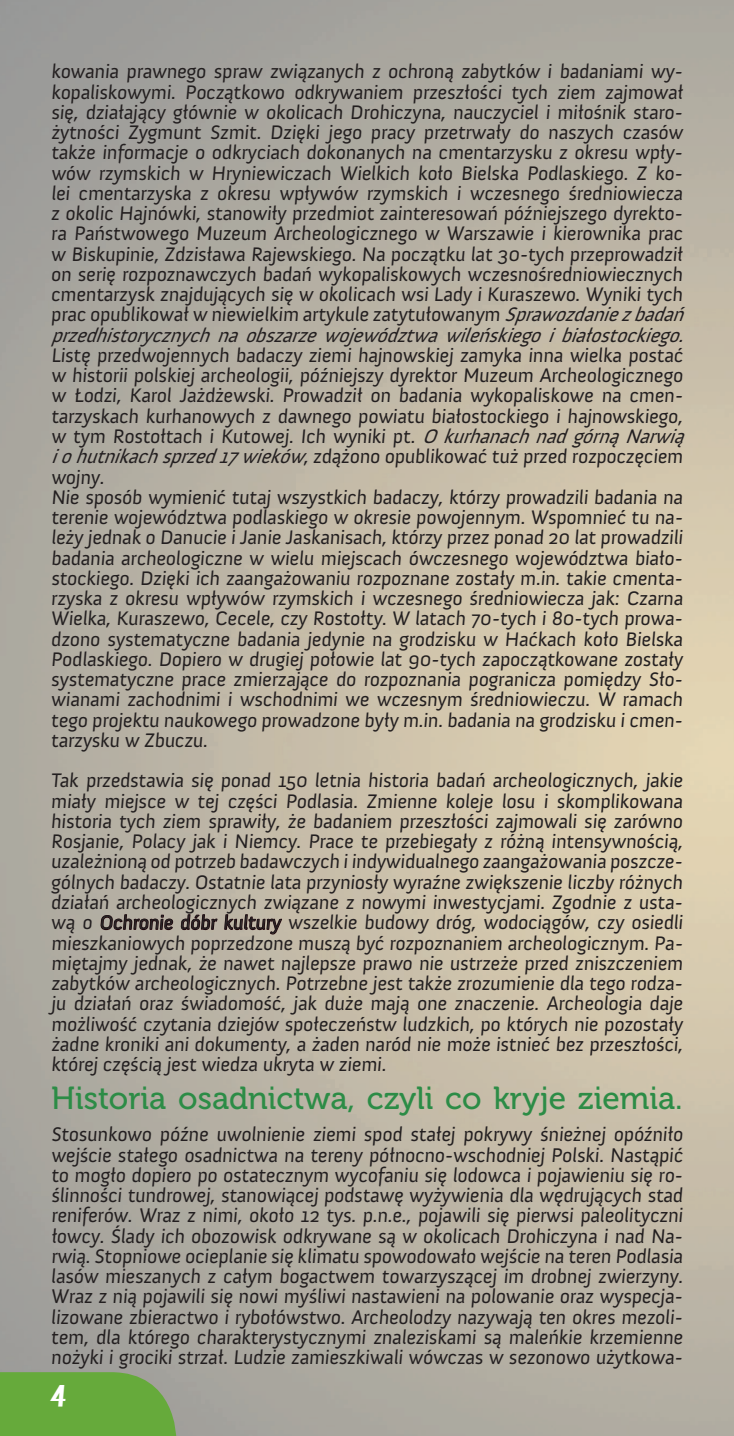
<style>
.page{position:relative;width:734px;height:1436px;background:#fff}
.page>*{position:absolute;margin:0;border:0;box-sizing:border-box;transform-origin:0 0}
.t1{font:31.72px "Museo 500";color:#2c8c46}
.t2{font:31.5px "Hamburger Heaven";color:#fff}
.t3{font:20.25px/20.2px "Anivers";letter-spacing:-.01em;color:#231f20;text-align:justify}
.t4{font:20.03px/20.2px "Anivers";letter-spacing:-.01em;color:#231f20}
.s1{font-style:italic}
</style>
<div class="page">
<svg style="left:0;top:1371px;width:176px;height:64px;background:#6ba943"></svg>
<svg style="left:100px;top:888px;width:74px;height:68px;background:#a8a095"></svg>
<svg style="left:180px;top:887px;width:103px;height:69px;background:#afa698"></svg>
<p class="t4" style="left:51px;top:62px;width:641px">kowania prawnego spraw związanych z ochroną zabytków i badaniami wy&shy;kopaliskowymi. Początkowo odkrywaniem przeszłości tych ziem zajmował się, działający głównie w okolicach Drohiczyna, nauczyciel i miłośnik staro&shy;żytności Zygmunt Szmit. Dzięki jego pracy przetrwały do naszych czasów także informacje o odkryciach dokonanych na cmentarzysku z okresu wpły&shy;wów rzymskich w Hryniewiczach Wielkich koło Bielska Podlaskiego. Z ko&shy;lei cmentarzyska z okresu wpływów rzymskich i wczesnego średniowiecza z okolic Hajnówki, stanowiły przedmiot zainteresowań późniejszego dyrekto&shy;ra Państwowego Muzeum Archeologicznego w Warszawie i kierownika prac w Biskupinie, Zdzisława Rajewskiego. Na początku lat 30-tych przeprowadził on serię rozpoznawczych badań wykopaliskowych wczesnośredniowiecznych cmentarzysk znajdujących się w okolicach wsi Lady i Kuraszewo. Wyniki tych prac opublikował w niewielkim artykule zatytułowanym <span class="s1">Sprawozdaniezbadań przedhistorycznychnaobszarzewojewództwawileńskiegoibiałostockiego.</span></p>
<p class="t4" style="left:51px;top:345px;width:641px">Listę przedwojennych badaczy ziemi hajnowskiej zamyka inna wielka postać w historii polskiej archeologii, późniejszy dyrektor Muzeum Archeologicznego w Łodzi, Karol Jażdżewski. Prowadził on badania wykopaliskowe na cmen&shy;tarzyskach kurhanowych z dawnego powiatu białostockiego i hajnowskiego, w tym Rostołtach i Kutowej. Ich wyniki pt. <span class="s1">OkurhanachnadgórnąNarwią iohutnikachsprzed17wieków</span>, zdążono opublikować tuż przed rozpoczęciem wojny.<br>Nie sposób wymienić tutaj wszystkich badaczy, którzy prowadzili badania na terenie województwa podlaskiego w okresie powojennym. Wspomnieć tu na&shy;leży jednak o Danucie i Janie Jaskanisach, którzy przez ponad 20 lat prowadzili badania archeologiczne w wielu miejscach ówczesnego województwa biało&shy;stockiego. Dzięki ich zaangażowaniu rozpoznane zostały m.in. takie cmenta&shy;rzyska z okresu wpływów rzymskich i wczesnego średniowiecza jak: Czarna Wielka, Kuraszewo, Cecele, czy Rostołty. W latach 70-tych i 80-tych prowa&shy;dzono systematyczne badania jedynie na grodzisku w Haćkach koło Bielska Podlaskiego. Dopiero w drugiej połowie lat 90-tych zapoczątkowane zostały systematyczne prace zmierzające do rozpoznania pogranicza pomiędzy Sło&shy;wianami zachodnimi i wschodnimi we wczesnym średniowieczu. W ramach tego projektu naukowego prowadzone były m.in. badania na grodzisku i cmen&shy;tarzysku w Zbuczu.</p>
<p class="t4" style="left:51px;top:770px;width:635px;text-align:justify">Tak przedstawia się ponad 150 letnia historia badań archeologicznych, jakie miały miejsce w tej części Podlasia. Zmienne koleje losu i skomplikowana historia tych ziem sprawiły, że badaniem przeszłości zajmowali się zarówno Rosjanie, Polacy jak i Niemcy. Prace te przebiegały z różną intensywnością, uzależnioną od potrzeb badawczych i indywidualnego zaangażowania poszcze&shy;gólnych badaczy. Ostatnie lata przyniosły wyraźne zwiększenie liczby różnych działań archeologicznych związane z nowymi inwestycjami. Zgodnie z usta&shy;wą o Ochronie dóbr kultury wszelkie budowy dróg, wodociągów, czy osiedli mieszkaniowych poprzedzone muszą być rozpoznaniem archeologicznym. Pa&shy;miętajmy jednak, że nawet najlepsze prawo nie ustrzeże przed zniszczeniem zabytków archeologicznych. Potrzebne jest także zrozumienie dla tego rodza&shy;ju działań oraz świadomość, jak duże mają one znaczenie. Archeologia daje możliwość czytania dziejów społeczeństw ludzkich, po których nie pozostały żadne kroniki ani dokumenty, a żaden naród nie może istnieć bez przeszłości, której częścią jest wiedza ukryta w ziemi.</p>
<h1 class="t1" style="left:51px;top:1080px;width:633px">Historia osadnictwa, czyli co kryje ziemia.</h1>
<p class="t3" style="left:51px;top:1124px;width:635px">Stosunkowo późne uwolnienie ziemi spod stałej pokrywy śnieżnej opóźniło wejście stałego osadnictwa na tereny północno-wschodniej Polski. Nastąpić to mogło dopiero po ostatecznym wycofaniu się lodowca i pojawieniu się ro&shy;ślinności tundrowej, stanowiącej podstawę wyżywienia dla wędrujących stad reniferów. Wraz z nimi, około 12 tys. p.n.e., pojawili się pierwsi paleolityczni łowcy. Ślady ich obozowisk odkrywane są w okolicach Drohiczyna i nad Na&shy;rwią. Stopniowe ocieplanie się klimatu spowodowało wejście na teren Podlasia lasów mieszanych z całym bogactwem towarzyszącej im drobnej zwierzyny.<br>Wraz z nią pojawili się nowi myśliwi nastawieni na polowanie oraz wyspecja&shy;lizowane zbieractwo i rybołówstwo. Archeolodzy nazywają ten okres mezoli&shy;tem, dla którego charakterystycznymi znaleziskami są maleńkie krzemienne nożyki i grociki strzał. Ludzie zamieszkiwali wówczas w sezonowo użytkowa-</p>
<h2 class="t2" style="left:50px;top:1370px;width:17px">4</h2>
</div>
